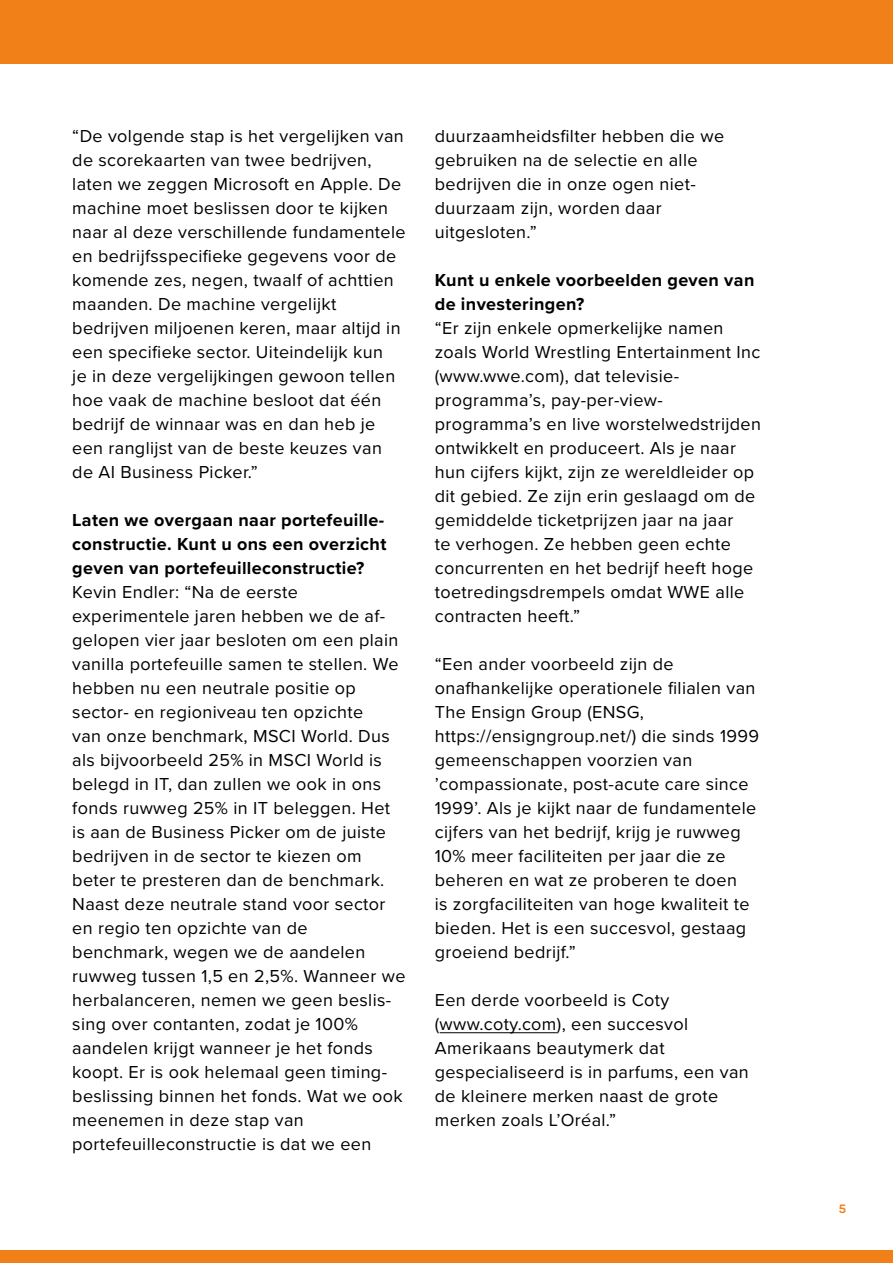
<style>
.page{position:relative;width:893px;height:1263px;background:#fff}
.page>*{position:absolute;margin:0;border:0;box-sizing:border-box;transform-origin:0 0}
.t1{font:18px/24px "Proxima Nova";letter-spacing:.02em;color:#000}
.t2{font:700 18px/24px "Proxima Nova";letter-spacing:.02em;color:#000}
.t3{font:700 12px "Panton";color:#f08017}
</style>
<div class="page">
<hr style="left:440px;top:1032px;width:117px;height:1px;background:#000">
<div style="left:0;top:0;width:893px;height:64px;background:#f08017"></div>
<div style="left:0;top:1250px;width:893px;height:13px;background:#f08017"></div>
<p class="t1" style="left:72px;top:123px;width:335px">“De volgende stap is het vergelijken van de scorekaarten van twee bedrijven, laten we zeggen Microsoft en Apple. De machine moet beslissen door te kijken naar al deze verschillende fundamentele en bedrijfsspecifieke gegevens voor de komende zes, negen, twaalf of achttien maanden. De machine vergelijkt bedrijven miljoenen keren, maar altijd in een specifieke sector. Uiteindelijk kun<br>je in deze vergelijkingen gewoon tellen hoe vaak de machine besloot dat één bedrijf de winnaar was en dan heb je een ranglijst van de beste keuzes van de AI Business Picker.”</p>
<p class="t2" style="left:72px;top:507px;width:316px">Laten we overgaan naar portefeuille&shy;constructie. Kunt u ons een overzicht geven van portefeuilleconstructie?</p>
<p class="t1" style="left:72px;top:579px;width:335px">Kevin Endler: “Na de eerste experimentele jaren hebben we de af&shy;gelopen vier jaar besloten om een plain vanilla portefeuille samen te stellen. We hebben nu een neutrale positie op sector- en regioniveau ten opzichte<br>van onze benchmark, MSCI World. Dus als bijvoorbeeld 25% in MSCI World is belegd in IT, dan zullen we ook in ons fonds ruwweg 25% in IT beleggen. Het is aan de Business Picker om de juiste bedrijven in de sector te kiezen om beter te presteren dan de benchmark.<br>Naast deze neutrale stand voor sector en regio ten opzichte van de benchmark, wegen we de aandelen ruwweg tussen 1,5 en 2,5%. Wanneer we herbalanceren, nemen we geen beslis&shy;sing over contanten, zodat je 100% aandelen krijgt wanneer je het fonds koopt. Er is ook helemaal geen timing&shy;beslissing binnen het fonds. Wat we ook meenemen in deze stap van portefeuilleconstructie is dat we een</p>
<p class="t1" style="left:435px;top:123px;width:291px">duurzaamheidsfilter hebben die we gebruiken na de selectie en alle bedrijven die in onze ogen niet&shy;duurzaam zijn, worden daar uitgesloten.”</p>
<p class="t2" style="left:435px;top:267px;width:321px">Kunt u enkele voorbeelden geven van de investeringen?</p>
<p class="t1" style="left:435px;top:315px;width:328px">“Er zijn enkele opmerkelijke namen zoals World Wrestling Entertainment Inc (www.wwe.com), dat televisie&shy;programma’s, pay-per-view&shy;programma’s en live worstelwedstrijden ontwikkelt en produceert. Als je naar hun cijfers kijkt, zijn ze wereldleider op dit gebied. Ze zijn erin geslaagd om de gemiddelde ticketprijzen jaar na jaar<br>te verhogen. Ze hebben geen echte concurrenten en het bedrijf heeft hoge toetredingsdrempels omdat WWE alle contracten heeft.”</p>
<p class="t1" style="left:435px;top:651px;width:326px">“Een ander voorbeeld zijn de onafhankelijke operationele filialen van The Ensign Group (ENSG, https://ensigngroup.net/) die sinds 1999 gemeenschappen voorzien van ’compassionate, post-acute care since 1999’. Als je kijkt naar de fundamentele cijfers van het bedrijf, krijg je ruwweg 10% meer faciliteiten per jaar die ze beheren en wat ze proberen te doen<br>is zorgfaciliteiten van hoge kwaliteit te bieden. Het is een succesvol, gestaag groeiend bedrijf.”</p>
<p class="t1" style="left:435px;top:987px;width:315px">Een derde voorbeeld is Coty (www.coty.com), een succesvol<br>Amerikaans beautymerk dat gespecialiseerd is in parfums, een van de kleinere merken naast de grote merken zoals L’Oréal.”</p>
<p class="t3" style="left:839px;top:1201px;width:9px">5</p>
</div>
